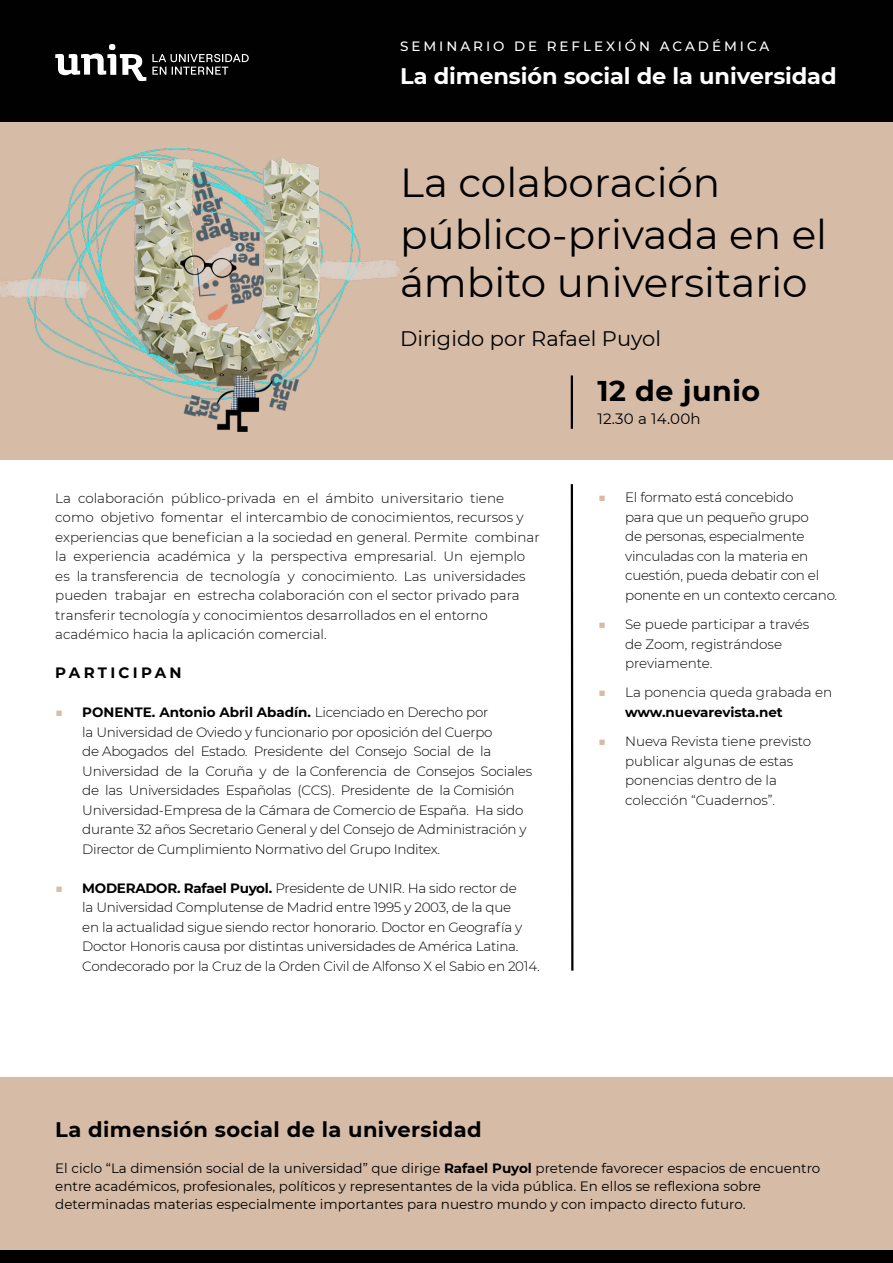
<style>
.page{position:relative;width:893px;height:1263px;background:#fff}
.page>*{position:absolute;margin:0;border:0;box-sizing:border-box;transform-origin:0 0}
.t1{font:40.5px/52.2px "Montserrat";color:#000}
.t2{font:700 28.5px "Montserrat";letter-spacing:.02em;color:#000}
.t3{font:700 22.5px "Montserrat";letter-spacing:-.005em;color:#fff}
.t4{font:700 21px "Montserrat";letter-spacing:.02em;color:#000}
.t5{font:21px "Montserrat";color:#000}
.t6{font:15px "Montserrat";letter-spacing:.01em;color:#000}
.t7{font:700 15px "Montserrat";letter-spacing:.22em;color:#000}
.t8{font:300 13.5px/19.5px "Montserrat";letter-spacing:-.02em;color:#000}
.t9{font:300 13.5px/19.5px "Montserrat";color:#000}
.t10{font:13.5px/18px "Montserrat";color:#000}
.t11{font:500 13.5px "Montserrat";letter-spacing:.22em;color:#fff}
.s1{color:#d6bba7}
.s2{font-weight:700}
</style>
<div class="page">
<div style="left:0;top:103px;width:893px;height:356px;background:#d6bba7"></div>
<img style="left:0;top:148px;width:401px;height:284px">
<div style="left:0;top:0;width:893px;height:121px;background:#010102"></div>
<div style="left:0;top:1078px;width:893px;height:185px;background:#d6bba7"></div>
<svg style="left:570px;top:484px;width:4px;height:487px"></svg>
<div style="left:0;top:1251px;width:893px;height:12px;background:#010102"></div>
<svg style="left:55px;top:44px;width:91px;height:37px"></svg>
<svg style="left:152px;top:54px;width:97px;height:21px"></svg>
<hr style="left:571px;top:375px;width:2px;height:54px;background:#000">
<p class="t11" style="left:400px;top:37px;width:371px">SEMINARIO DE REFLEXIÓN ACADÉMICA</p>
<h3 class="t3" style="left:400px;top:60px;width:438px">La dimensión social de la universidad</h3>
<h1 class="t1" style="left:400px;top:155px;width:429px">La colaboración público-privada en el</h1>
<h1 class="t1" style="left:400px;top:255px;width:409px">ámbito universitario</h1>
<h3 class="t5" style="left:400px;top:324px;width:262px">Dirigido por Rafael Puyol</h3>
<h2 class="t2" style="left:597px;top:370px;width:164px">12 de junio</h2>
<p class="t6" style="left:597px;top:408px;width:105px">12.30 a 14.00h</p>
<p class="t9" style="left:55px;top:488px;width:486px">La colaboración público-privada en el ámbito universitario tiene como objetivo fomentar el intercambio de conocimientos, recursos y experiencias que benefician a la sociedad en general. Permite combinar la experiencia académica y la perspectiva empresarial. Un ejemplo es la transferencia de tecnología y conocimiento. Las universidades pueden trabajar en estrecha colaboración con el sector privado para transferir tecnología y conocimientos desarrollados en el entorno académico hacia la aplicación comercial.</p>
<p class="t7" style="left:55px;top:662px;width:128px">PARTICIPAN</p>
<p class="t8" style="left:82px;top:702px;width:451px;text-indent:-27px"><span class="s1">■</span> <span class="s2">PONENTE. Antonio Abril Abadín.</span> Licenciado en Derecho por<br>la Universidad de Oviedo y funcionario por oposición del Cuerpo<br>de Abogados del Estado. Presidente del Consejo Social de la Universidad de la Coruña y de la Conferencia de Consejos Sociales de las Universidades Españolas (CCS). Presidente de la Comisión Universidad-Empresa de la Cámara de Comercio de España. Ha sido durante 32 años Secretario General y del Consejo de Administración y Director de Cumplimiento Normativo del Grupo Inditex.</p>
<p class="t8" style="left:82px;top:877px;width:459px;text-indent:-27px"><span class="s1">■</span> <span class="s2">MODERADOR. Rafael Puyol.</span> Presidente de UNIR. Ha sido rector de<br>la Universidad Complutense de Madrid entre 1995 y 2003, de la que<br>en la actualidad sigue siendo rector honorario. Doctor en Geografía y Doctor Honoris causa por distintas universidades de América Latina.<br>Condecorado por la Cruz de la Orden Civil de Alfonso X el Sabio en 2014.</p>
<p class="t8" style="left:625px;top:487px;width:214px;text-indent:-27px"><span class="s1">■</span> El formato está concebido<br>para que un pequeño grupo<br>de personas, especialmente vinculadas con la materia en cuestión, pueda debatir con el ponente en un contexto cercano.</p>
<p class="t8" style="left:625px;top:614px;width:185px;text-indent:-27px"><span class="s1">■</span> Se puede participar a través de Zoom, registrándose previamente.</p>
<p class="t8" style="left:625px;top:682px;width:209px;text-indent:-27px"><span class="s1">■</span> La ponencia queda grabada en <span class="s2">www.nuevarevista.net</span></p>
<p class="t8" style="left:625px;top:731px;width:188px;text-indent:-27px"><span class="s1">■</span> Nueva Revista tiene previsto publicar algunas de estas ponencias dentro de la colección “Cuadernos”.</p>
<h3 class="t4" style="left:55px;top:1115px;width:428px">La dimensión social de la universidad</h3>
<p class="t10" style="left:55px;top:1159px;width:767px">El ciclo “La dimensión social de la universidad” que dirige <span class="s2">Rafael Puyol</span> pretende favorecer espacios de encuentro entre académicos, profesionales, políticos y representantes de la vida pública. En ellos se reflexiona sobre determinadas materias especialmente importantes para nuestro mundo y con impacto directo futuro.</p>
</div>
